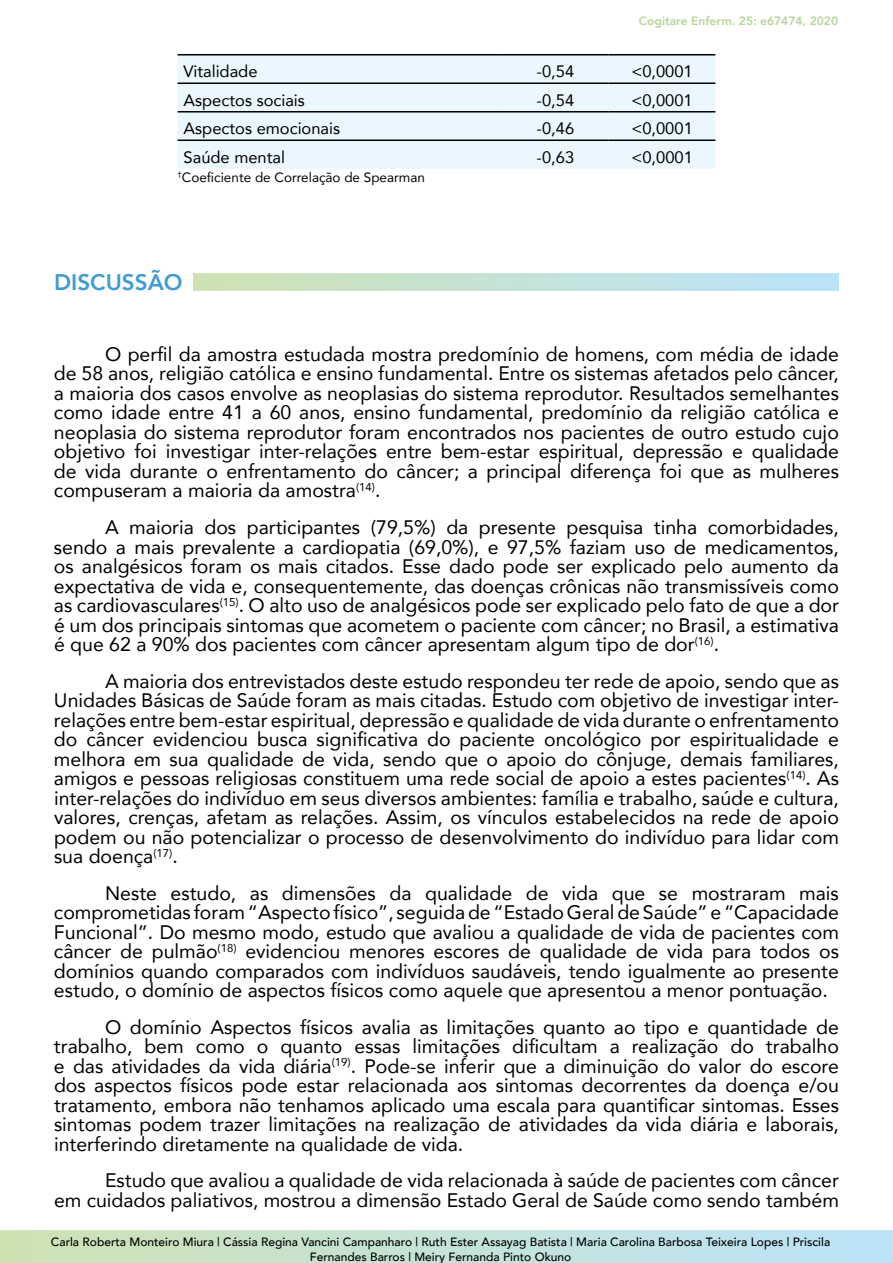
<style>
.page{position:relative;width:893px;height:1263px;background:#fff}
.page>*{position:absolute;margin:0;border:0;box-sizing:border-box;transform-origin:0 0}
.t1{font:800 22.5px "Avenir";color:#409cd4}
.t2{font:19.5px/19.5px "Avenir";color:#000;text-align:justify}
.t3{font:16.5px "Avenir";color:#000}
.t4{font:13.5px "Avenir";color:#000}
.t5{font:500 12px/14.4px "Avenir";color:#000;text-align:center}
.t6{font:800 12px "Avenir";color:#b7d69b}
</style>
<div class="page">
<svg style="left:0;top:1230px;width:893px;height:33px;background:#c4e2d6"></svg>
<div style="left:178px;top:56px;width:537px;height:113px;background:#eaf7fe"></div>
<hr style="left:178px;top:54px;width:324px;height:2px;background:#000">
<hr style="left:502px;top:54px;width:107px;height:2px;background:#000">
<hr style="left:609px;top:54px;width:106px;height:2px;background:#000">
<hr style="left:178px;top:83px;width:324px;height:1px;background:#000">
<hr style="left:502px;top:83px;width:107px;height:1px;background:#000">
<hr style="left:609px;top:83px;width:106px;height:1px;background:#000">
<hr style="left:178px;top:111px;width:324px;height:2px;background:#000">
<hr style="left:502px;top:111px;width:107px;height:2px;background:#000">
<hr style="left:609px;top:111px;width:106px;height:2px;background:#000">
<hr style="left:178px;top:140px;width:324px;height:1px;background:#000">
<hr style="left:502px;top:140px;width:107px;height:1px;background:#000">
<hr style="left:609px;top:140px;width:106px;height:1px;background:#000">
<div style="left:193px;top:274px;width:646px;height:16px;background:linear-gradient(to right,#cee2b2,#bae3fb)"></div>
<p class="t6" style="left:639px;top:12px;width:201px">Cogitare Enferm. 25: e67474, 2020</p>
<p class="t3" style="left:184px;top:58px;width:75px">Vitalidade</p>
<p class="t3" style="left:537px;top:58px;width:39px">-0,54</p>
<p class="t3" style="left:631px;top:58px;width:63px">&lt;0,0001</p>
<p class="t3" style="left:184px;top:87px;width:123px">Aspectos sociais</p>
<p class="t3" style="left:537px;top:87px;width:39px">-0,54</p>
<p class="t3" style="left:631px;top:87px;width:63px">&lt;0,0001</p>
<p class="t3" style="left:184px;top:115px;width:158px">Aspectos emocionais</p>
<p class="t3" style="left:537px;top:115px;width:39px">-0,46</p>
<p class="t3" style="left:631px;top:115px;width:63px">&lt;0,0001</p>
<p class="t3" style="left:184px;top:144px;width:103px">Saúde mental</p>
<p class="t3" style="left:537px;top:144px;width:39px">-0,63</p>
<p class="t3" style="left:631px;top:144px;width:63px">&lt;0,0001</p>
<p class="t4" style="left:178px;top:166px;width:249px"><sup>†</sup>Coeficiente de Correlação de Spearman</p>
<p class="t1" style="left:54px;top:265px;width:130px">DISCUSSÃO</p>
<p class="t2" style="left:54px;top:344px;width:787px;text-indent:51px">O perfil da amostra estudada mostra predomínio de homens, com média de idade de 58 anos, religião católica e ensino fundamental. Entre os sistemas afetados pelo câncer, a maioria dos casos envolve as neoplasias do sistema reprodutor. Resultados semelhantes como idade entre 41 a 60 anos, ensino fundamental, predomínio da religião católica e neoplasia do sistema reprodutor foram encontrados nos pacientes de outro estudo cujo objetivo foi investigar inter-relações entre bem-estar espiritual, depressão e qualidade de vida durante o enfrentamento do câncer; a principal diferença foi que as mulheres compuseram a maioria da amostra<sup>(14)</sup>.</p>
<p class="t2" style="left:54px;top:517px;width:786px;text-indent:51px">A maioria dos participantes (79,5%) da presente pesquisa tinha comorbidades, sendo a mais prevalente a cardiopatia (69,0%), e 97,5% faziam uso de medicamentos, os analgésicos foram os mais citados. Esse dado pode ser explicado pelo aumento da expectativa de vida e, consequentemente, das doenças crônicas não transmissíveis como as cardiovasculares<sup>(15)</sup>. O alto uso de analgésicos pode ser explicado pelo fato de que a dor é um dos principais sintomas que acometem o paciente com câncer; no Brasil, a estimativa é que 62 a 90% dos pacientes com câncer apresentam algum tipo de dor<sup>(16)</sup>.</p>
<p class="t2" style="left:54px;top:670px;width:786px;text-indent:51px">A maioria dos entrevistados deste estudo respondeu ter rede de apoio, sendo que as Unidades Básicas de Saúde foram as mais citadas. Estudo com objetivo de investigar inter&shy;relações entre bem-estar espiritual, depressão e qualidade de vida durante o enfrentamento do câncer evidenciou busca significativa do paciente oncológico por espiritualidade e melhora em sua qualidade de vida, sendo que o apoio do cônjuge, demais familiares, amigos e pessoas religiosas constituem uma rede social de apoio a estes pacientes<sup>(14)</sup>. As inter-relações do indivíduo em seus diversos ambientes: família e trabalho, saúde e cultura, valores, crenças, afetam as relações. Assim, os vínculos estabelecidos na rede de apoio podem ou não potencializar o processo de desenvolvimento do indivíduo para lidar com sua doença<sup>(17)</sup>.</p>
<p class="t2" style="left:54px;top:882px;width:786px;text-indent:51px">Neste estudo, as dimensões da qualidade de vida que se mostraram mais comprometidas foram “Aspecto físico”, seguida de “Estado Geral de Saúde” e “Capacidade Funcional”. Do mesmo modo, estudo que avaliou a qualidade de vida de pacientes com câncer de pulmão<sup>(18)</sup> evidenciou menores escores de qualidade de vida para todos os domínios quando comparados com indivíduos saudáveis, tendo igualmente ao presente estudo, o domínio de aspectos físicos como aquele que apresentou a menor pontuação.</p>
<p class="t2" style="left:54px;top:1016px;width:787px;text-indent:51px">O domínio Aspectos físicos avalia as limitações quanto ao tipo e quantidade de trabalho, bem como o quanto essas limitações dificultam a realização do trabalho e das atividades da vida diária<sup>(19)</sup>. Pode-se inferir que a diminuição do valor do escore dos aspectos físicos pode estar relacionada aos sintomas decorrentes da doença e/ou tratamento, embora não tenhamos aplicado uma escala para quantificar sintomas. Esses sintomas podem trazer limitações na realização de atividades da vida diária e laborais, interferindo diretamente na qualidade de vida.</p>
<p class="t2" style="left:54px;top:1170px;width:786px;text-align:right">Estudo que avaliou a qualidade de vida relacionada à saúde de pacientes com câncer<br>em cuidados paliativos, mostrou a dimensão Estado Geral de Saúde como sendo também</p>
<p class="t5" style="left:51px;top:1234px;width:781px">Carla Roberta Monteiro Miura | Cássia Regina Vancini Campanharo | Ruth Ester Assayag Batista | Maria Carolina Barbosa Teixeira Lopes | Priscila<br>Fernandes Barros | Meiry Fernanda Pinto Okuno</p>
</div>
